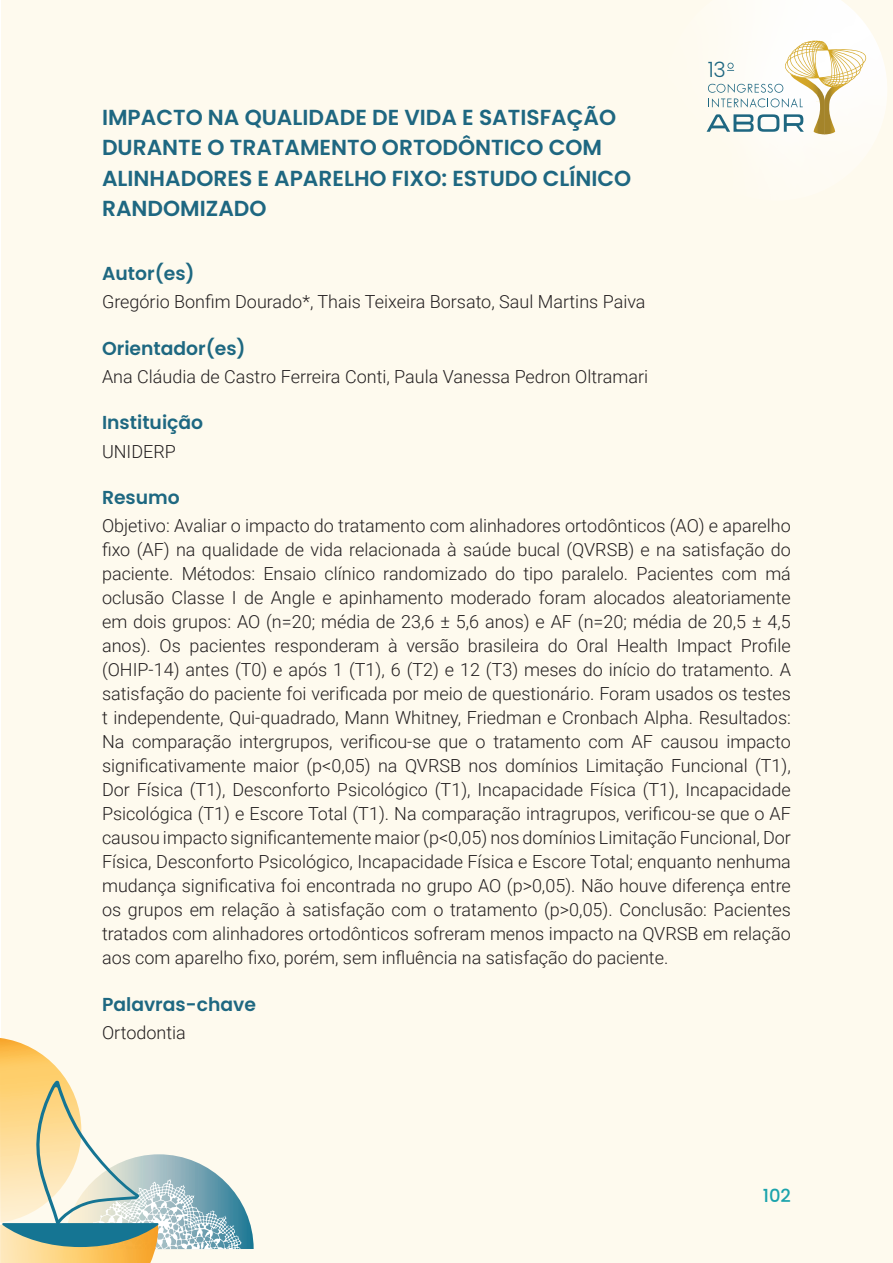
<style>
.page{position:relative;width:893px;height:1263px;background:#fff}
.page>*{position:absolute;margin:0;border:0;box-sizing:border-box;transform-origin:0 0}
.t1{font:600 21.75px/30.5px "Poppins";color:#1e6781}
.t2{font:300 21.15px "Poppins";color:#1e6781}
.t3{font:600 18.75px "Poppins";color:#1e6881}
.t4{font:300 18px/24px "Roboto";color:#231f20;text-align:justify}
.t5{font:500 18px "Poppins";color:#1ba3ac}
</style>
<div class="page">
<div style="left:2px;top:0;width:891px;height:1263px;background:#fefaee"></div>
<svg style="left:242px;top:1204px;width:12px;height:45px"></svg>
<svg style="left:0;top:1038px;width:242px;height:225px"></svg>
<svg style="left:706px;top:0;width:181px;height:139px"></svg>
<p class="t1" style="left:102px;top:102px;width:531px">IMPACTO NA QUALIDADE DE VIDA E SATISFAÇÃO DURANTE O TRATAMENTO ORTODÔNTICO COM ALINHADORES E APARELHO FIXO: ESTUDO CLÍNICO RANDOMIZADO</p>
<p class="t2" style="left:708px;top:57px;width:20px">13</p>
<p class="t3" style="left:102px;top:262px;width:94px">Autor(es)</p>
<p class="t4" style="left:102px;top:289px;width:545px">Gregório Bonfim Dourado*, Thais Teixeira Borsato, Saul Martins Paiva</p>
<p class="t3" style="left:102px;top:337px;width:145px">Orientador(es)</p>
<p class="t4" style="left:102px;top:364px;width:548px">Ana Cláudia de Castro Ferreira Conti, Paula Vanessa Pedron Oltramari</p>
<p class="t3" style="left:102px;top:412px;width:103px">Instituição</p>
<p class="t4" style="left:102px;top:439px;width:75px">UNIDERP</p>
<p class="t3" style="left:102px;top:487px;width:79px">Resumo</p>
<p class="t4" style="left:102px;top:513px;width:690px">Objetivo: Avaliar o impacto do tratamento com alinhadores ortodônticos (AO) e aparelho fixo (AF) na qualidade de vida relacionada à saúde bucal (QVRSB) e na satisfação do paciente. Métodos: Ensaio clínico randomizado do tipo paralelo. Pacientes com má oclusão Classe I de Angle e apinhamento moderado foram alocados aleatoriamente em dois grupos: AO (n=20; média de 23,6 ± 5,6 anos) e AF (n=20; média de 20,5 ± 4,5 anos). Os pacientes responderam à versão brasileira do Oral Health Impact Profile (OHIP-14) antes (T0) e após 1 (T1), 6 (T2) e 12 (T3) meses do início do tratamento. A satisfação do paciente foi verificada por meio de questionário. Foram usados os testes t independente, Qui-quadrado, Mann Whitney, Friedman e Cronbach Alpha. Resultados:<br>Na comparação intergrupos, verificou-se que o tratamento com AF causou impacto significativamente maior (p&lt;0,05) na QVRSB nos domínios Limitação Funcional (T1), Dor Física (T1), Desconforto Psicológico (T1), Incapacidade Física (T1), Incapacidade Psicológica (T1) e Escore Total (T1). Na comparação intragrupos, verificou-se que o AF causou impacto significantemente maior (p&lt;0,05) nos domínios Limitação Funcional, Dor Física, Desconforto Psicológico, Incapacidade Física e Escore Total; enquanto nenhuma mudança significativa foi encontrada no grupo AO (p&gt;0,05). Não houve diferença entre os grupos em relação à satisfação com o tratamento (p&gt;0,05). Conclusão: Pacientes tratados com alinhadores ortodônticos sofreram menos impacto na QVRSB em relação aos com aparelho fixo, porém, sem influência na satisfação do paciente.</p>
<p class="t3" style="left:102px;top:993px;width:155px">Palavras-chave</p>
<p class="t4" style="left:102px;top:1020px;width:85px">Ortodontia</p>
<p class="t5" style="left:763px;top:1185px;width:30px">102</p>
</div>
